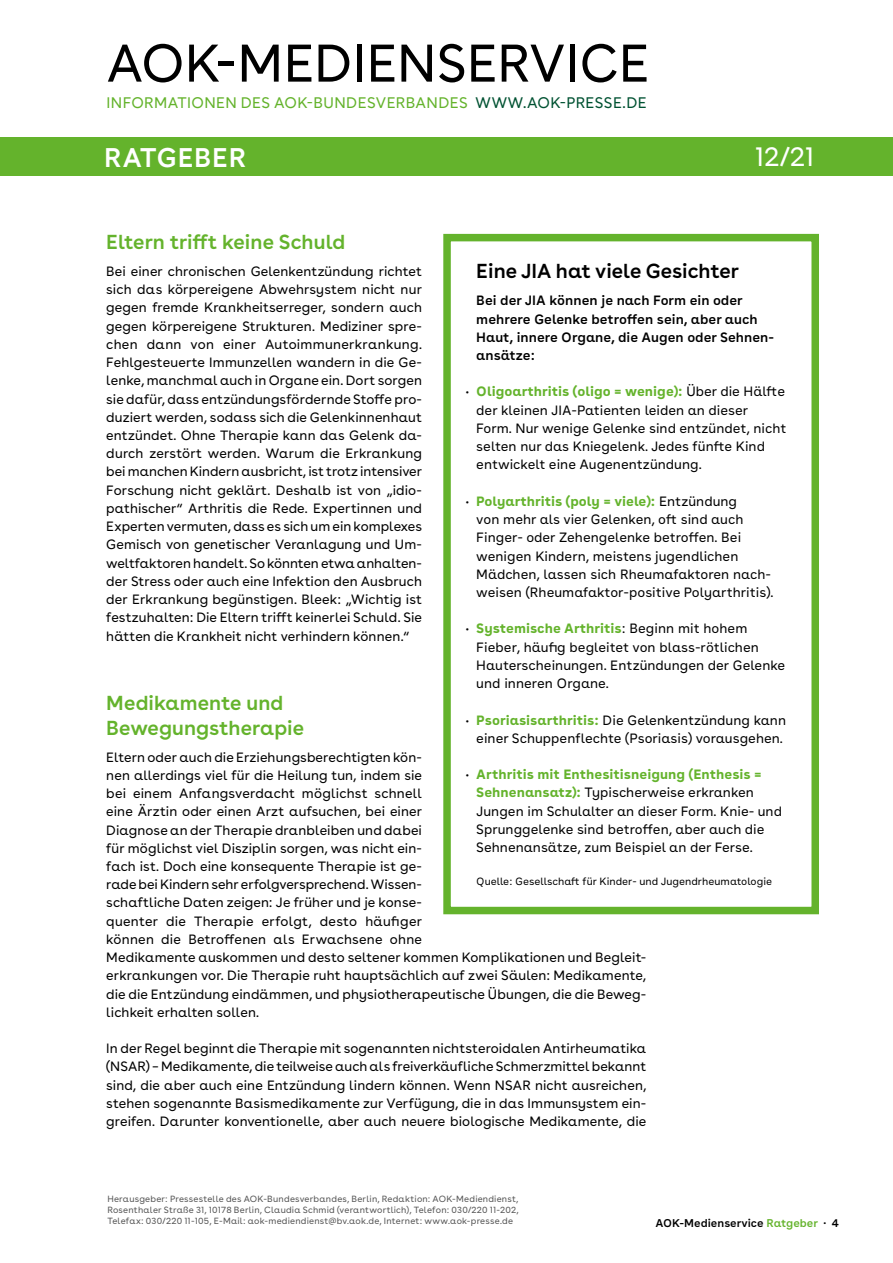
<style>
.page{position:relative;width:893px;height:1263px;background:#fff}
.page>*{position:absolute;margin:0;border:0;box-sizing:border-box;transform-origin:0 0}
.t1{font:52.8px "AOK Buenos Aires";letter-spacing:.005em;color:#000}
.t2{font:600 27px "AOK Buenos Aires";letter-spacing:.025em;color:#fff}
.t3{font:27px "AOK Buenos Aires";color:#fff}
.t4{font:600 20.25px/25.3px "AOK Buenos Aires";color:#64b32c}
.t5{font:600 20.25px "AOK Buenos Aires";color:#000}
.t6{font:15.3px "AOK Buenos Aires";letter-spacing:.025em;color:#64b32c}
.t7{font:13.5px/18.3px "AOK Buenos Aires";letter-spacing:.01em;color:#000;text-align:justify}
.t8{font:13.5px/18.3px "AOK Buenos Aires Text";color:#000}
.t9{font:600 13.5px/18.3px "AOK Buenos Aires Text";color:#000}
.t10{font:600 11.25px "AOK Buenos Aires Text";color:#000}
.t11{font:10.5px "AOK Buenos Aires Text";color:#000}
.t12{font:9px/10.8px "AOK Buenos Aires";letter-spacing:.025em;color:#565656;text-align:justify}
.s1{color:#005232}
.s2{font-weight:700;color:#64b32c}
.s3{color:#64b32c}
</style>
<div class="page">
<div style="left:0;top:137px;width:893px;height:39px;background:#64b32c"></div>
<div style="left:443px;top:234px;width:376px;height:680px;border:8px solid #64b32c"></div>
<h1 class="t1" style="left:107px;top:20px;width:545px">AOK-MEDIENSERVICE</h1>
<p class="t6" style="left:106px;top:91px;width:542px">INFORMATIONEN DES AOK-BUNDESVERBANDES <span class="s1">WWW.AOK-PRESSE.DE</span></p>
<h2 class="t2" style="left:104px;top:135px;width:143px">RATGEBER</h2>
<h2 class="t3" style="left:755px;top:135px;width:61px">12/21</h2>
<h3 class="t4" style="left:106px;top:227px;width:241px">Eltern trifft keine Schuld</h3>
<p class="t7" style="left:106px;top:261px;width:317px">Bei einer chronischen Gelenkentzündung richtet sich das körpereigene Abwehrsystem nicht nur gegen fremde Krankheitserreger, sondern auch gegen körpereigene Strukturen. Mediziner spre&shy;chen dann von einer Autoimmunerkrankung.<br>Fehlgesteuerte Immunzellen wandern in die Ge&shy;lenke, manchmal auch in Organe ein. Dort sorgen sie dafür, dass entzündungsfördernde Stoffe pro&shy;duziert werden, sodass sich die Gelenkinnenhaut entzündet. Ohne Therapie kann das Gelenk da&shy;durch zerstört werden. Warum die Erkrankung bei manchen Kindern ausbricht, ist trotz intensiver Forschung nicht geklärt. Deshalb ist von „idio&shy;pathischer“ Arthritis die Rede. Expertinnen und Experten vermuten, dass es sich um ein komplexes Gemisch von genetischer Veranlagung und Um&shy;weltfaktoren handelt. So könnten etwa anhalten&shy;der Stress oder auch eine Infektion den Ausbruch der Erkrankung begünstigen. Bleek: „Wichtig ist festzuhalten: Die Eltern trifft keinerlei Schuld. Sie hätten die Krankheit nicht verhindern können.“</p>
<h3 class="t5" style="left:476px;top:254px;width:264px">Eine JIA hat viele Gesichter</h3>
<p class="t9" style="left:476px;top:290px;width:299px">Bei der JIA können je nach Form ein oder mehrere Gelenke betroffen sein, aber auch Haut, innere Organe, die Augen oder Sehnen&shy;ansätze:</p>
<p class="t8" style="left:476px;top:381px;width:312px;text-indent:-11px">• <span class="s2">Oligoarthritis (oligo = wenige):</span> Über die Hälfte der kleinen JIA-Patienten leiden an dieser Form. Nur wenige Gelenke sind entzündet, nicht selten nur das Kniegelenk. Jedes fünfte Kind entwickelt eine Augenentzündung.</p>
<p class="t8" style="left:476px;top:491px;width:299px;text-indent:-11px">• <span class="s2">Polyarthritis (poly = viele):</span> Entzündung<br>von mehr als vier Gelenken, oft sind auch Finger- oder Zehengelenke betroffen. Bei wenigen Kindern, meistens jugendlichen Mädchen, lassen sich Rheumafaktoren nach&shy;weisen (Rheumafaktor-positive Polyarthritis).</p>
<p class="t8" style="left:476px;top:618px;width:310px;text-indent:-11px">• <span class="s2">Systemische Arthritis</span>: Beginn mit hohem Fieber, häufig begleitet von blass-rötlichen Hauterscheinungen. Entzündungen der Gelenke und inneren Organe.</p>
<p class="t8" style="left:466px;top:709px;width:322px;text-align:center">• <span class="s2">Psoriasisarthritis:</span> Die Gelenkentzündung kann einer Schuppenflechte (Psoriasis) vorausgehen.</p>
<p class="t8" style="left:476px;top:764px;width:307px;text-indent:-11px">• <span class="s2">Arthritis mit Enthesitisneigung (Enthesis = Sehnenansatz):</span> Typischerweise erkranken Jungen im Schulalter an dieser Form. Knie- und Sprunggelenke sind betroffen, aber auch die Sehnenansätze, zum Beispiel an der Ferse.</p>
<p class="t11" style="left:476px;top:872px;width:297px">Quelle: Gesellschaft für Kinder- und Jugendrheumatologie</p>
<h3 class="t4" style="left:106px;top:688px;width:199px">Medikamente und<br>Bewegungstherapie</h3>
<p class="t7" style="left:106px;top:746px;width:542px;text-align:left">Eltern oder auch die Erziehungsberechtigten kön-<br>nen allerdings viel für die Heilung tun, indem sie<br>bei einem Anfangsverdacht möglichst schnell<br>eine Ärztin oder einen Arzt aufsuchen, bei einer<br>Diagnose an der Therapie dranbleiben und dabei<br>für möglichst viel Disziplin sorgen, was nicht ein-<br>fach ist. Doch eine konsequente Therapie ist ge-<br>rade bei Kindern sehr erfolgversprechend. Wissen-<br>schaftliche Daten zeigen: Je früher und je konse-<br>quenter die Therapie erfolgt, desto häufiger<br>können die Betroffenen als Erwachsene ohne<br>Medikamente auskommen und desto seltener kommen Komplikationen und Begleit&shy;erkrankungen vor. Die Therapie ruht hauptsächlich auf zwei Säulen: Medikamente, die die Entzündung eindämmen, und physiotherapeutische Übungen, die die Beweg&shy;lichkeit erhalten sollen.</p>
<p class="t7" style="left:106px;top:1038px;width:542px">In der Regel beginnt die Therapie mit sogenannten nichtsteroidalen Antirheumatika (NSAR) – Medikamente, die teilweise auch als freiverkäufliche Schmerzmittel bekannt sind, die aber auch eine Entzündung lindern können. Wenn NSAR nicht ausreichen, stehen sogenannte Basismedikamente zur Verfügung, die in das Immunsystem ein&shy;greifen. Darunter konventionelle, aber auch neuere biologische Medikamente, die</p>
<p class="t12" style="left:107px;top:1193px;width:413px">Herausgeber: Pressestelle des AOK-Bundesverbandes, Berlin, Redaktion: AOK-Mediendienst, Rosenthaler Straße 31, 10178 Berlin, Claudia Schmid (verantwortlich), Telefon: 030/220 11-202, Telefax: 030/220 11-105, E-Mail: aok-mediendienst@bv.aok.de, Internet: www.aok-presse.de</p>
<p class="t10" style="left:656px;top:1214px;width:185px">AOK-Medienservice <span class="s3">Ratgeber</span> · 4</p>
</div>
